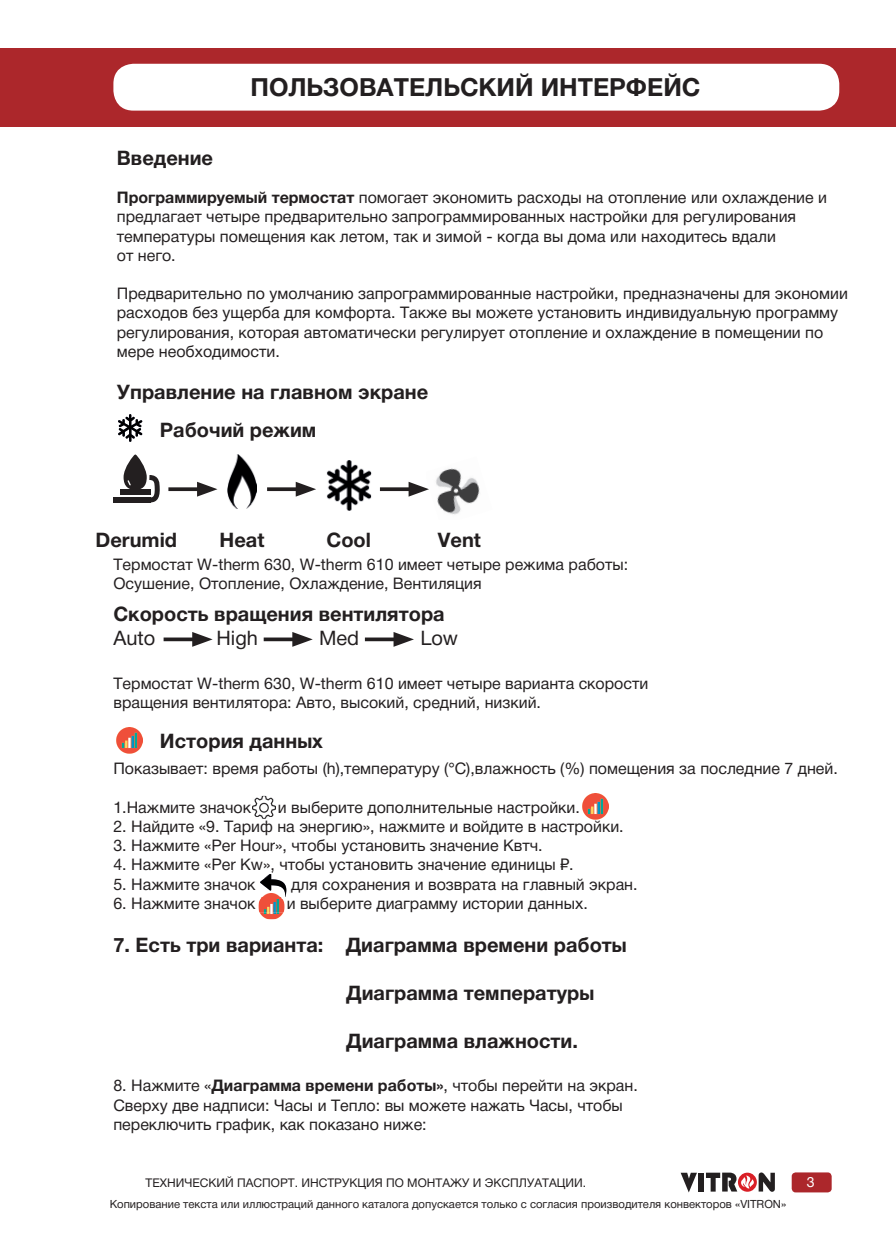
<style>
.page{position:relative;width:896px;height:1248px;background:#fff}
.page>*{position:absolute;margin:0;border:0;box-sizing:border-box;transform-origin:0 0}
.t1{font:700 25px "Helvetica Neue Cyr";color:#231f20}
.t2{font:700 20px/37px "Helvetica Neue Cyr";color:#231f20}
.t3{font:20px "Helvetica Neue Cyr";color:#231f20}
.t4{font:16px/19.2px "Helvetica Neue Cyr";color:#231f20}
.t5{font:14px "Helvetica Neue Cyr";color:#fff}
.t6{font:12px "Helvetica Neue Cyr";color:#231f20}
.t7{font:11.2px "Helvetica Neue Cyr";color:#231f20}
.s1{font-weight:700}
.s2{font-family:"Arial"}
</style>
<div class="page">
<div style="left:791px;top:1172px;width:40px;height:20px;background:#ac272b;border-radius:4px"></div>
<svg style="left:680px;top:1172px;width:17px;height:20px"></svg>
<div style="left:698px;top:1172px;width:6px;height:19px;background:#231f20"></div>
<svg style="left:706px;top:1172px;width:69px;height:19px"></svg>
<div style="left:0;top:48px;width:28px;height:79px;background:#ac272b"></div>
<div style="left:28px;top:48px;width:868px;height:79px;background:#ac272b"></div>
<div style="left:113px;top:64px;width:726px;height:47px;background:#fff;border-radius:20px"></div>
<img style="left:118px;top:414px;width:25px;height:27px">
<svg style="left:164px;top:637px;width:28px;height:4px"></svg>
<svg style="left:192px;top:632px;width:21px;height:14px"></svg>
<svg style="left:264px;top:637px;width:28px;height:4px"></svg>
<svg style="left:292px;top:632px;width:21px;height:14px"></svg>
<svg style="left:365px;top:637px;width:28px;height:4px"></svg>
<svg style="left:393px;top:632px;width:21px;height:14px"></svg>
<img style="left:326px;top:460px;width:46px;height:50px">
<div style="left:120px;top:490px;width:31px;height:5px;background:#231f20"></div>
<div style="left:113px;top:497px;width:38px;height:5px;background:#231f20"></div>
<svg style="left:123px;top:454px;width:37px;height:49px"></svg>
<img style="left:227px;top:454px;width:29px;height:55px">
<img style="left:436px;top:468px;width:44px;height:47px">
<svg style="left:168px;top:487px;width:29px;height:4px"></svg>
<svg style="left:197px;top:481px;width:20px;height:15px"></svg>
<svg style="left:267px;top:487px;width:29px;height:4px"></svg>
<svg style="left:296px;top:482px;width:20px;height:14px"></svg>
<svg style="left:380px;top:487px;width:28px;height:4px"></svg>
<svg style="left:408px;top:481px;width:21px;height:15px"></svg>
<img style="left:117px;top:727px;width:26px;height:26px">
<img style="left:583px;top:793px;width:26px;height:26px">
<img style="left:259px;top:912px;width:25px;height:7px">
<img style="left:259px;top:898px;width:25px;height:14px">
<img style="left:264px;top:874px;width:23px;height:23px">
<img style="left:261px;top:878px;width:26px;height:14px">
<img style="left:262px;top:893px;width:22px;height:4px">
<svg style="left:261px;top:897px;width:21px;height:1px"></svg>
<img style="left:254px;top:795px;width:20px;height:23px">
<img style="left:252px;top:801px;width:23px;height:15px">
<h1 class="t1" style="left:250px;top:73px;width:451px">ПОЛЬЗОВАТЕЛЬСКИЙ ИНТЕРФЕЙС</h1>
<p class="t2" style="left:117px;top:139px;width:98px">Введение</p>
<p class="t4" style="left:117px;top:188px;width:712px"><span class="s1">Программируемый термостат</span> помогает экономить расходы на отопление или охлаждение и предлагает четыре предварительно запрограммированных настройки для регулирования температуры помещения как летом, так и зимой - когда вы дома или находитесь вдали<br>от него.</p>
<p class="t4" style="left:117px;top:284px;width:732px">Предварительно по умолчанию запрограммированные настройки, предназначены для экономии расходов без ущерба для комфорта. Также вы можете установить индивидуальную программу регулирования, которая автоматически регулирует отопление и охлаждение в помещении по мере необходимости.</p>
<p class="t2" style="left:160px;top:374px;width:270px;text-indent:-43px">Управление на главном экране<br>Рабочий режим</p>
<p class="t2" style="left:96px;top:521px;width:83px">Derumid</p>
<p class="t2" style="left:220px;top:521px;width:46px">Heat</p>
<p class="t2" style="left:327px;top:521px;width:46px">Cool</p>
<p class="t2" style="left:438px;top:521px;width:44px">Vent</p>
<p class="t4" style="left:113px;top:554px;width:516px">Термостат W-therm 630, W-therm 610 имеет четыре режима работы:<br>Осушение, Отопление, Охлаждение, Вентиляция</p>
<p class="t2" style="left:113px;top:595px;width:333px">Скорость вращения вентилятора</p>
<p class="t3" style="left:113px;top:627px;width:43px">Auto</p>
<p class="t3" style="left:216px;top:627px;width:43px">High</p>
<p class="t3" style="left:319px;top:627px;width:42px">Med</p>
<p class="t3" style="left:420px;top:627px;width:39px">Low</p>
<p class="t4" style="left:113px;top:673px;width:536px">Термостат W-therm 630, W-therm 610 имеет четыре варианта скорости вращения вентилятора: Авто, высокий, средний, низкий.</p>
<p class="t2" style="left:160px;top:722px;width:164px">История данных</p>
<p class="t4" style="left:113px;top:759px;width:726px">Показывает: время работы (h),температуру (°С),влажность (%) помещения за последние 7 дней.</p>
<p class="t4" style="left:113px;top:797px;width:139px">1.Нажмите значок</p>
<p class="t4" style="left:278px;top:797px;width:304px">и выберите дополнительные настройки.</p>
<p class="t4" style="left:113px;top:816px;width:512px">2. Найдите «9. Тариф на энергию», нажмите и войдите в настройки.</p>
<p class="t4" style="left:113px;top:836px;width:431px">3. Нажмите «Per Hour», чтобы установить значение Квтч.</p>
<p class="t4" style="left:113px;top:855px;width:462px">4. Нажмите «Per Kw», чтобы установить значение единицы <span class="s2">₽</span>.</p>
<p class="t4" style="left:113px;top:874px;width:144px">5. Нажмите значок</p>
<p class="t4" style="left:291px;top:874px;width:348px">для сохранения и возврата на главный экран.</p>
<p class="t4" style="left:113px;top:893px;width:144px">6. Нажмите значок</p>
<p class="t4" style="left:287px;top:893px;width:303px">и выберите диаграмму истории данных.</p>
<p class="t2" style="left:113px;top:926px;width:515px">7. Есть три варианта: Диаграмма времени работы</p>
<p class="t2" style="left:346px;top:974px;width:249px">Диаграмма температуры</p>
<p class="t2" style="left:346px;top:1022px;width:233px">Диаграмма влажности.</p>
<p class="t4" style="left:113px;top:1076px;width:526px">8. Нажмите «<span class="s1">Диаграмма времени работы»</span>, чтобы перейти на экран.<br>Сверху две надписи: Часы и Тепло: вы можете нажать Часы, чтобы переключить график, как показано ниже:</p>
<p class="t6" style="left:146px;top:1175px;width:442px">ТЕХНИЧЕСКИЙ ПАСПОРТ. ИНСТРУКЦИЯ ПО МОНТАЖУ И ЭКСПЛУАТАЦИИ.</p>
<p class="t5" style="left:807px;top:1174px;width:9px">3</p>
<p class="t7" style="left:110px;top:1198px;width:678px">Копирование текста или иллюстраций данного каталога допускается только с согласия производителя конвекторов «VITRON»</p>
</div>
